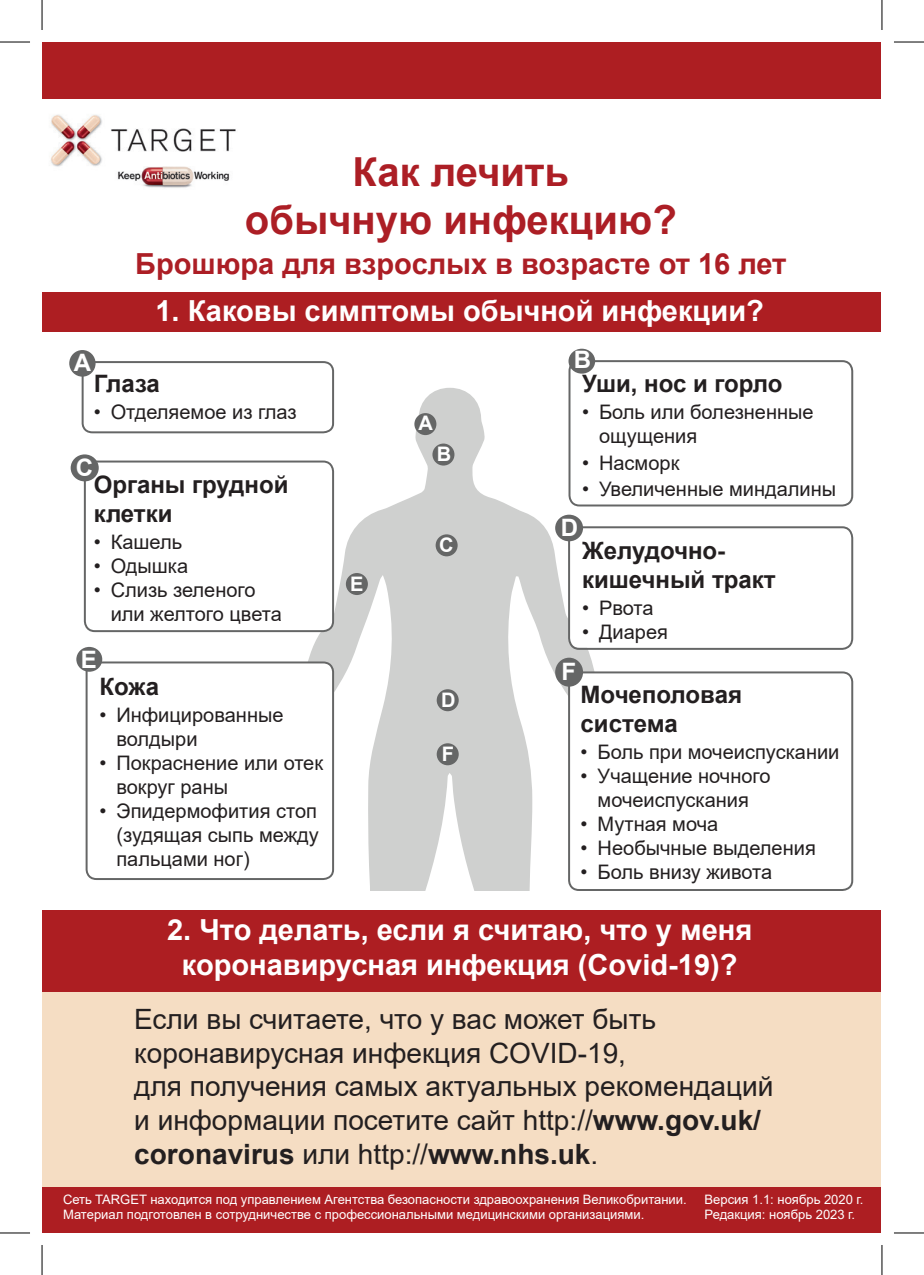
<style>
.page{position:relative;width:924px;height:1275px;background:#fff}
.page>*{position:absolute;margin:0;border:0;box-sizing:border-box;transform-origin:0 0}
.t1{font:700 40px "Arial";color:#ac1e25}
.t2{font:700 29px/34.8px "Arial";color:#fff;text-align:center}
.t3{font:700 29px "Arial";color:#ac1e25}
.t4{font:28px/33.6px "Arial";color:#231f20}
.t5{font:700 24px/28.8px "Arial";color:#231f20}
.t6{font:700 24px "Arial";color:#fff}
.t7{font:20px/24px "Arial";color:#231f20}
.t8{font:700 20px "Arial";color:#fff}
.t9{font:13px "Arial";color:#fff}
.s1{font-weight:700}
</style>
<div class="page">
<div style="left:42px;top:913px;width:838px;height:291px;background:#f5ddc3"></div>
<div style="left:42px;top:43px;width:838px;height:56px;background:#ad1e22"></div>
<img style="left:51px;top:114px;width:185px;height:74px">
<div style="left:42px;top:292px;width:838px;height:39px;background:#ad1e22"></div>
<div style="left:42px;top:909px;width:838px;height:82px;background:#ad1e22"></div>
<div style="left:42px;top:1187px;width:838px;height:46px;background:#ad1e22"></div>
<svg style="left:274px;top:388px;width:352px;height:503px;fill:#cfd0cf"></svg>
<div style="left:569px;top:361px;width:282px;height:144px;background:#fff;border-radius:10px"></div>
<div style="left:568px;top:360px;width:284px;height:146px;border:2px solid #656666;border-radius:10px"></div>
<div style="left:568px;top:349px;width:27px;height:25px;background:#656666;border-radius:50%"></div>
<div style="left:85px;top:461px;width:248px;height:170px;background:#fff;border-radius:10px"></div>
<div style="left:84px;top:460px;width:250px;height:172px;border:2px solid #656666;border-radius:10px"></div>
<div style="left:71px;top:454px;width:28px;height:27px;background:#656666;border-radius:50%"></div>
<div style="left:569px;top:527px;width:282px;height:120px;background:#fff;border-radius:10px"></div>
<div style="left:568px;top:526px;width:284px;height:124px;border:2px solid #656666;border-radius:10px"></div>
<div style="left:555px;top:514px;width:27px;height:27px;background:#656666;border-radius:50%"></div>
<div style="left:569px;top:672px;width:282px;height:219px;background:#fff;border-radius:10px"></div>
<div style="left:568px;top:671px;width:284px;height:220px;border:2px solid #656666;border-radius:10px"></div>
<div style="left:555px;top:657px;width:27px;height:29px;background:#656666;border-radius:50%"></div>
<div style="left:83px;top:362px;width:250px;height:80px;background:#fff;border-radius:10px"></div>
<div style="left:82px;top:361px;width:252px;height:72px;border:2px solid #656666;border-radius:9px"></div>
<div style="left:69px;top:350px;width:26px;height:27px;background:#656666;border-radius:50%"></div>
<div style="left:87px;top:662px;width:246px;height:212px;background:#fff;border-radius:10px"></div>
<div style="left:86px;top:661px;width:248px;height:219px;border:2px solid #656666;border-radius:10px"></div>
<div style="left:76px;top:647px;width:26px;height:25px;background:#656666;border-radius:50%"></div>
<div style="left:432px;top:443px;width:22px;height:22px;background:#656666;border-radius:50%"></div>
<div style="left:435px;top:534px;width:22px;height:22px;background:#656666;border-radius:50%"></div>
<div style="left:436px;top:689px;width:22px;height:22px;background:#656666;border-radius:50%"></div>
<div style="left:436px;top:743px;width:22px;height:22px;background:#656666;border-radius:50%"></div>
<div style="left:414px;top:413px;width:22px;height:22px;background:#656666;border-radius:50%"></div>
<div style="left:346px;top:573px;width:22px;height:22px;background:#656666;border-radius:50%"></div>
<hr style="left:0;top:42px;width:30px;height:1px;background:#000">
<hr style="left:893px;top:42px;width:30px;height:1px;background:#000">
<hr style="left:0;top:1232px;width:30px;height:1px;background:#000">
<hr style="left:893px;top:1232px;width:30px;height:1px;background:#000">
<hr style="left:42px;top:0;width:1px;height:30px;background:#000">
<hr style="left:42px;top:1245px;width:1px;height:30px;background:#000">
<hr style="left:881px;top:0;width:1px;height:30px;background:#000">
<hr style="left:881px;top:1245px;width:1px;height:30px;background:#000">
<p class="t6" style="left:74px;top:345px;width:19px">A</p>
<p class="t1" style="left:352px;top:144px;width:218px">Как лечить</p>
<p class="t1" style="left:245px;top:192px;width:433px">обычную инфекцию?</p>
<p class="t3" style="left:135px;top:243px;width:652px">Брошюра для взрослых в возрасте от 16 лет</p>
<p class="t2" style="left:155px;top:294px;width:609px">1. Каковы симптомы обычной инфекции?</p>
<p class="t6" style="left:573px;top:343px;width:19px">B</p>
<p class="t5" style="left:94px;top:369px;width:68px">Глаза</p>
<p class="t7" style="left:94px;top:399px;width:204px">• Отделяемое из глаз</p>
<p class="t5" style="left:581px;top:369px;width:202px">Уши, нос и горло</p>
<p class="t7" style="left:598px;top:399px;width:216px;text-indent:-17px">• Боль или болезненные ощущения</p>
<p class="t7" style="left:581px;top:450px;width:99px">• Насморк</p>
<p class="t8" style="left:418px;top:408px;width:16px">A</p>
<p class="t8" style="left:436px;top:440px;width:16px">B</p>
<p class="t6" style="left:76px;top:450px;width:19px">C</p>
<p class="t5" style="left:94px;top:471px;width:196px">Органы грудной</p>
<p class="t7" style="left:581px;top:477px;width:255px">• Увеличенные миндалины</p>
<p class="t5" style="left:94px;top:499px;width:80px">клетки</p>
<p class="t7" style="left:94px;top:530px;width:90px">• Кашель</p>
<p class="t7" style="left:94px;top:554px;width:96px">• Одышка</p>
<p class="t7" style="left:111px;top:578px;width:173px;text-indent:-17px">• Слизь зеленого или желтого цвета</p>
<p class="t6" style="left:560px;top:510px;width:19px">D</p>
<p class="t8" style="left:439px;top:530px;width:16px">C</p>
<p class="t5" style="left:581px;top:536px;width:195px">Желудочно&shy;кишечный тракт</p>
<p class="t7" style="left:581px;top:595px;width:73px">• Рвота</p>
<p class="t7" style="left:581px;top:619px;width:87px">• Диарея</p>
<p class="t8" style="left:350px;top:569px;width:15px">E</p>
<p class="t6" style="left:81px;top:643px;width:18px">E</p>
<p class="t5" style="left:99px;top:672px;width:61px">Кожа</p>
<p class="t7" style="left:116px;top:702px;width:169px;text-indent:-17px">• Инфицированные волдыри</p>
<p class="t7" style="left:116px;top:750px;width:208px;text-indent:-17px">• Покраснение или отек вокруг раны</p>
<p class="t7" style="left:116px;top:798px;width:204px;text-align:justify;text-indent:-17px">• Эпидермофития стоп (зудящая сыпь между пальцами ног)</p>
<p class="t8" style="left:441px;top:685px;width:16px">D</p>
<p class="t8" style="left:441px;top:739px;width:14px">F</p>
<p class="t6" style="left:561px;top:655px;width:16px">F</p>
<p class="t5" style="left:580px;top:680px;width:163px">Мочеполовая система</p>
<p class="t7" style="left:580px;top:739px;width:260px">• Боль при мочеиспускании</p>
<p class="t7" style="left:580px;top:763px;width:191px;text-align:center">• Учащение ночного мочеиспускания</p>
<p class="t7" style="left:580px;top:811px;width:139px">• Мутная моча</p>
<p class="t7" style="left:580px;top:835px;width:237px">• Необычные выделения</p>
<p class="t7" style="left:580px;top:859px;width:193px">• Боль внизу живота</p>
<p class="t2" style="left:167px;top:913px;width:586px">2. Что делать, если я считаю, что у меня коронавирусная инфекция (Covid-19)?</p>
<p class="t4" style="left:134px;top:1002px;width:640px">Если вы считаете, что у вас может быть коронавирусная инфекция COVID-19,<br>для получения самых актуальных рекомендаций и информации посетите сайт http://<span class="s1">www.gov.uk/ coronavirus</span> или http://<span class="s1">www.nhs.uk</span>.</p>
<p class="t9" style="left:63px;top:1190px;width:625px">Сеть TARGET находится под управлением Агентства безопасности здравоохранения Великобритании.</p>
<p class="t9" style="left:63px;top:1206px;width:582px">Материал подготовлен в сотрудничестве с профессиональными медицинскими организациями.</p>
<p class="t9" style="left:704px;top:1190px;width:160px">Версия 1.1: ноябрь 2020 г.</p>
<p class="t9" style="left:704px;top:1206px;width:152px">Редакция: ноябрь 2023 г.</p>
</div>
